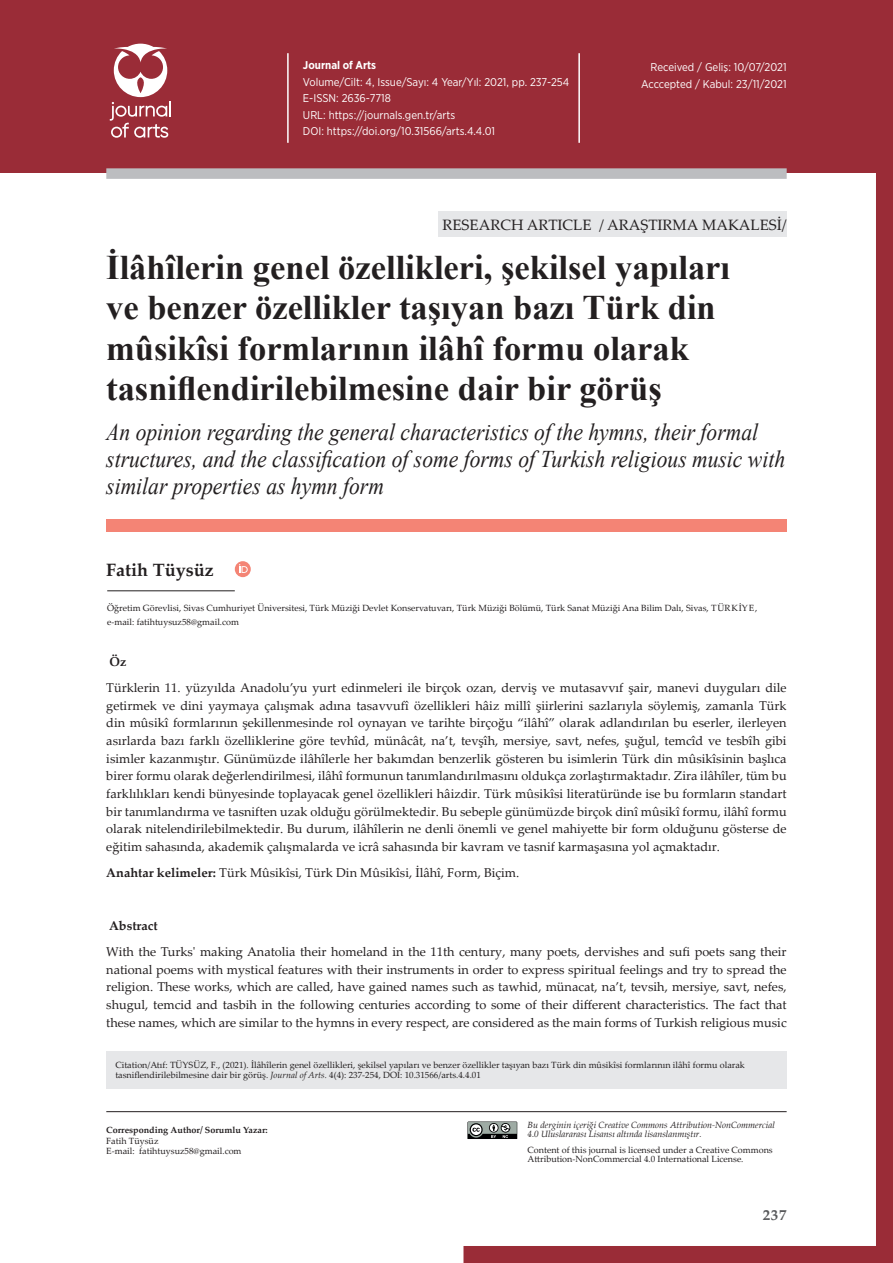
<style>
.page{position:relative;width:893px;height:1263px;background:#fff}
.page>*{position:absolute;margin:0;border:0;box-sizing:border-box;transform-origin:0 0}
.t1{font:700 34.5px/40.5px "Times New Roman";color:#231f20}
.t2{font:italic 24px/27px "Times New Roman";color:#231f20;scale:.9 1}
.t3{font:700 18px "Palatino";color:#231f20}
.t4{font:15px "Palatino Linotype";color:#231f20}
.t5{font:700 15px "Palatino";color:#57585a}
.t6{font:12.75px/17.7px "Palatino Linotype";color:#231f20;text-align:justify}
.t7{font:700 12.75px "Palatino Linotype";color:#231f20}
.t8{font:11.25px/16.5px "Gotham Narrow";color:#fff}
.t9{font:700 11.25px "Gotham Narrow";color:#fff}
.t10{font:9px/10.5px "Palatino Linotype";color:#231f20}
.t11{font:italic 9px/9px "Palatino";color:#231f20}
.t12{font:700 9px "Palatino";color:#231f20}
.s1{font-weight:700}
.s2{font-style:italic}
</style>
<div class="page">
<svg style="left:463px;top:173px;width:430px;height:1090px"></svg>
<div style="left:0;top:0;width:893px;height:173px;background:#9a2c37"></div>
<div style="left:106px;top:519px;width:681px;height:13px;background:#f48475"></div>
<hr style="left:107px;top:590px;width:128px;height:1px;background:#231f20">
<hr style="left:287px;top:53px;width:2px;height:90px;background:#fff">
<hr style="left:578px;top:53px;width:2px;height:90px;background:#fff">
<div style="left:235px;top:561px;width:16px;height:16px;background:#f48475;border-radius:50%"></div>
<svg style="left:239px;top:564px;width:9px;height:9px"></svg>
<div style="left:106px;top:168px;width:681px;height:11px;background:#bcbdc0"></div>
<hr style="left:106px;top:1111px;width:681px;height:1px;background:#231f20">
<svg style="left:467px;top:1121px;width:50px;height:18px"></svg>
<div style="left:438px;top:211px;width:349px;height:26px;background:#e6e7e9"></div>
<div style="left:106px;top:1052px;width:681px;height:37px;background:#e6e7e9"></div>
<svg style="left:110px;top:44px;width:61px;height:94px"></svg>
<p class="t9" style="left:303px;top:58px;width:75px">Journal of Arts</p>
<p class="t8" style="left:303px;top:73px;width:268px">Volume/Cilt: 4, Issue/Sayı: 4 Year/Yıl: 2021, pp. 237-254<br>E-ISSN: 2636-7718<br>URL: https://journals.gen.tr/arts<br>DOI: https://doi.org/10.31566/arts.4.4.01</p>
<p class="t8" style="left:641px;top:59px;width:147px;text-align:right">Received / Geliş: 10/07/2021<br>Acccepted / Kabul: 23/11/2021</p>
<p class="t4" style="left:442px;top:214px;width:346px">RESEARCH ARTICLE / ARAŞTIRMA MAKALESİ/</p>
<h1 class="t1" style="left:106px;top:246px;width:624px">İlâhîleri̇n genel özelli̇kleri̇, şeki̇lsel yapıları ve benzer özelli̇kler taşıyan bazı Türk di̇n mûsi̇kîsi̇ formlarının i̇lâhî formu olarak tasni̇flendi̇ri̇lebi̇lmesi̇ne dai̇r bi̇r görüş</h1>
<h2 class="t2" style="left:106px;top:418px;width:756px">An opi̇ni̇on regarding the general characteristics of the hymns, their formal structures, and the classification of some forms of Turki̇sh religious music with similar properties as hymn form</h2>
<h3 class="t3" style="left:106px;top:554px;width:109px">Fatih Tüysüz</h3>
<p class="t10" style="left:107px;top:601px;width:652px;line-height:13.5px">Öğretim Görevlisi, Sivas Cumhuriyet Üniversitesi, Türk Müziği Devlet Konservatuvarı, Türk Müziği Bölümü, Türk Sanat Müziği Ana Bilim Dalı, Sivas, TÜRKİYE, e-mail: fatihtuysuz58@gmail.com</p>
<p class="t7" style="left:109px;top:652px;width:18px">Öz</p>
<p class="t6" style="left:106px;top:678px;width:682px">Türklerin 11. yüzyılda Anadolu’yu yurt edinmeleri ile birçok ozan, derviş ve mutasavvıf şair, manevi duyguları dile getirmek ve dini yaymaya çalışmak adına tasavvufî özellikleri hâiz millî şiirlerini sazlarıyla söylemiş, zamanla Türk din mûsikî formlarının şekillenmesinde rol oynayan ve tarihte birçoğu “ilâhî” olarak adlandırılan bu eserler, ilerleyen asırlarda bazı farklı özelliklerine göre tevhîd, münâcât, na’t, tevşîh, mersiye, savt, nefes, şuğul, temcîd ve tesbîh gibi isimler kazanmıştır. Günümüzde ilâhîlerle her bakımdan benzerlik gösteren bu isimlerin Türk din mûsikîsinin başlıca birer formu olarak değerlendirilmesi, ilâhî formunun tanımlandırılmasını oldukça zorlaştırmaktadır. Zira ilâhîler, tüm bu farklılıkları kendi bünyesinde toplayacak genel özellikleri hâizdir. Türk mûsikîsi literatüründe ise bu formların standart bir tanımlandırma ve tasniften uzak olduğu görülmektedir. Bu sebeple günümüzde birçok dinî mûsikî formu, ilâhî formu olarak nitelendirilebilmektedir. Bu durum, ilâhîlerin ne denli önemli ve genel mahiyette bir form olduğunu gösterse de eğitim sahasında, akademik çalışmalarda ve icrâ sahasında bir kavram ve tasnif karmaşasına yol açmaktadır.</p>
<p class="t6" style="left:106px;top:864px;width:415px"><span class="s1">Anahtar kelimeler:</span> Türk Mûsikîsi, Türk Din Mûsikîsi, İlâhî, Form, Biçim.</p>
<p class="t7" style="left:109px;top:916px;width:50px">Abstract</p>
<p class="t6" style="left:106px;top:942px;width:682px">With the Turks' making Anatolia their homeland in the 11th century, many poets, dervishes and sufi poets sang their national poems with mystical features with their instruments in order to express spiritual feelings and try to spread the religion. These works, which are called, have gained names such as tawhid, münacat, na’t, tevsih, mersiye, savt, nefes, shugul, temcid and tasbih in the following centuries according to some of their different characteristics. The fact that these names, which are similar to the hymns in every respect, are considered as the main forms of Turkish religious music</p>
<p class="t10" style="left:115px;top:1059px;width:631px">Citation/Atıf: TÜYSÜZ, F., (2021). İlâhîlerin genel özellikleri, şekilsel yapıları ve benzer özellikler taşıyan bazı Türk din mûsikîsi formlarının ilâhî formu olarak tasniflendirilebilmesine dair bir görüş. <span class="s2">Journal of Arts.</span> 4(4): 237-254, DOI: 10.31566/arts.4.4.01</p>
<p class="t12" style="left:106px;top:1122px;width:163px">Corresponding Author/ Sorumlu Yazar:</p>
<p class="t10" style="left:106px;top:1135px;width:137px">Fatih Tüysüz<br>E-mail: fatihtuysuz58@gmail.com</p>
<p class="t11" style="left:528px;top:1121px;width:249px">Bu derginin içeriği Creative Commons Attribution-NonCommercial<br>4.0 Uluslararası Lisansı altında lisanslanmıştır.</p>
<p class="t10" style="left:528px;top:1145px;width:247px;line-height:9px">Content of this journal is licensed under a Creative Commons<br>Attribution-NonCommercial 4.0 International License.</p>
<p class="t5" style="left:763px;top:1202px;width:25px">237</p>
</div>
